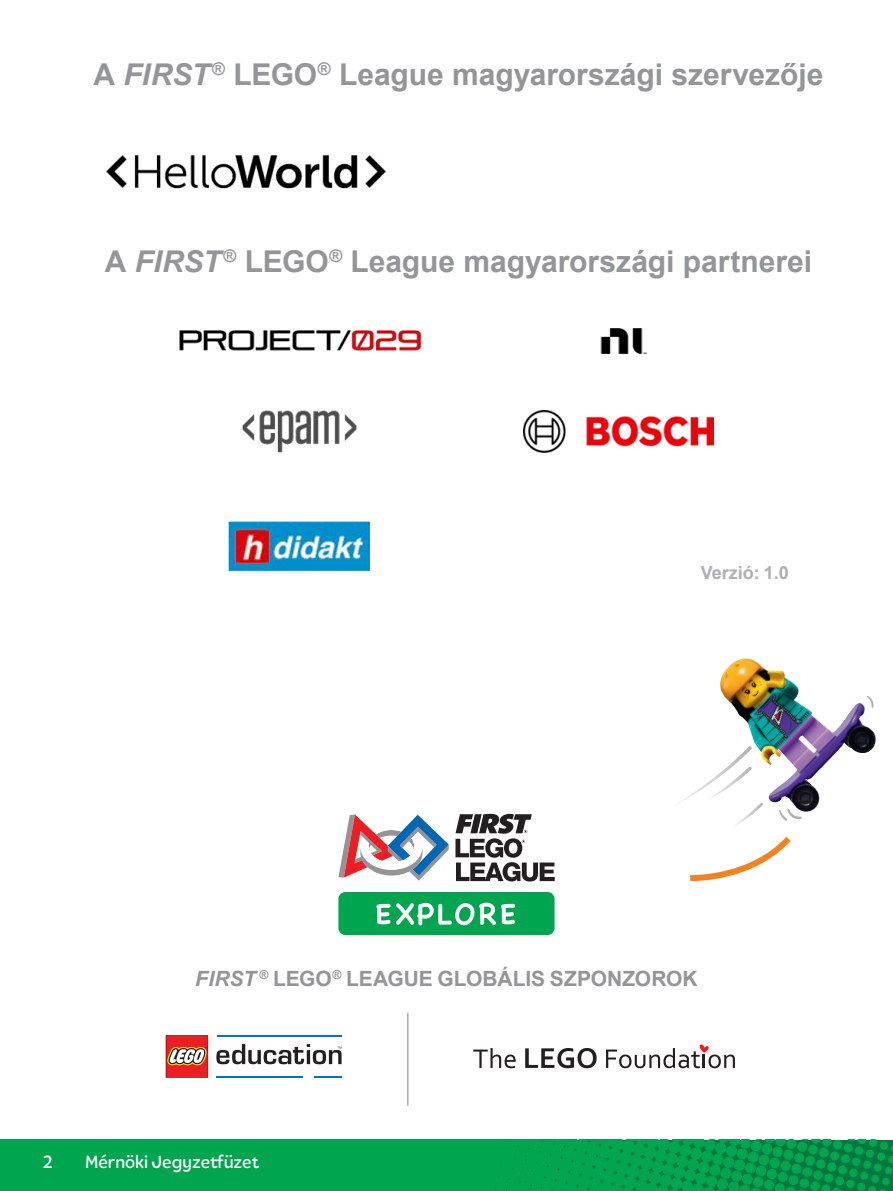
<style>
.page{position:relative;width:893px;height:1191px;background:#fff}
.page>*{position:absolute;margin:0;border:0;box-sizing:border-box;transform-origin:0 0}
.t1{font:700 30px "Arial";letter-spacing:-.005em;color:#939598}
.t2{font:700 21px "Arial";letter-spacing:-.005em;color:#939598}
.Footer_12_Regular{font:500 18px "Tobi Pro";color:#fff}
.t3{font:700 18px "Arial";color:#aeafb3}
.s1{font-style:italic}
</style>
<div class="page">
<svg style="left:680px;top:773px;width:122px;height:109px"></svg>
<img style="left:0;top:1139px;width:893px;height:52px">
<img style="left:720px;top:658px;width:156px;height:155px">
<hr style="left:407px;top:1012px;width:2px;height:94px;background:#aeafb3">
<svg style="left:473px;top:1048px;width:43px;height:20px"></svg>
<svg style="left:525px;top:1048px;width:72px;height:20px"></svg>
<svg style="left:606px;top:1044px;width:129px;height:24px"></svg>
<hr style="left:217px;top:1035px;width:125px;height:1px;background:#0075bf">
<hr style="left:217px;top:1076px;width:86px;height:1px;background:#0075bf">
<svg style="left:314px;top:1076px;width:28px;height:1px"></svg>
<svg style="left:216px;top:1044px;width:126px;height:20px"></svg>
<svg style="left:166px;top:1035px;width:42px;height:42px;background:#d35247"></svg>
<div style="left:338px;top:892px;width:217px;height:43px;background:#00a54f;border-radius:7px"></div>
<svg style="left:338px;top:814px;width:111px;height:66px"></svg>
<svg style="left:455px;top:814px;width:100px;height:67px"></svg>
<svg style="left:376px;top:902px;width:139px;height:23px"></svg>
<img style="left:106px;top:155px;width:280px;height:34px">
<img style="left:179px;top:330px;width:243px;height:21px">
<img style="left:600px;top:328px;width:48px;height:26px">
<img style="left:242px;top:410px;width:115px;height:42px">
<img style="left:523px;top:410px;width:190px;height:42px">
<img style="left:228px;top:521px;width:143px;height:51px">
<p class="t1" style="left:93px;top:54px;width:731px">A <span class="s1">FIRST</span><sup>®</sup> LEGO<sup>®</sup> League magyarországi szervezője</p>
<p class="t1" style="left:105px;top:242px;width:709px">A <span class="s1">FIRST</span><sup>®</sup> LEGO<sup>®</sup> League magyarországi partnerei</p>
<p class="t3" style="left:701px;top:561px;width:90px">Verzió: 1.0</p>
<p class="t2" style="left:195px;top:964px;width:504px"><span class="s1">FIRST</span> <sup>®</sup> LEGO<sup>®</sup> LEAGUE GLOBÁLIS SZPONZOROK</p>
<p class="Footer_12_Regular" style="left:43px;top:1150px;width:12px">2</p>
<p class="Footer_12_Regular" style="left:85px;top:1150px;width:176px">Mérnöki Jegyzetfüzet</p>
</div>
